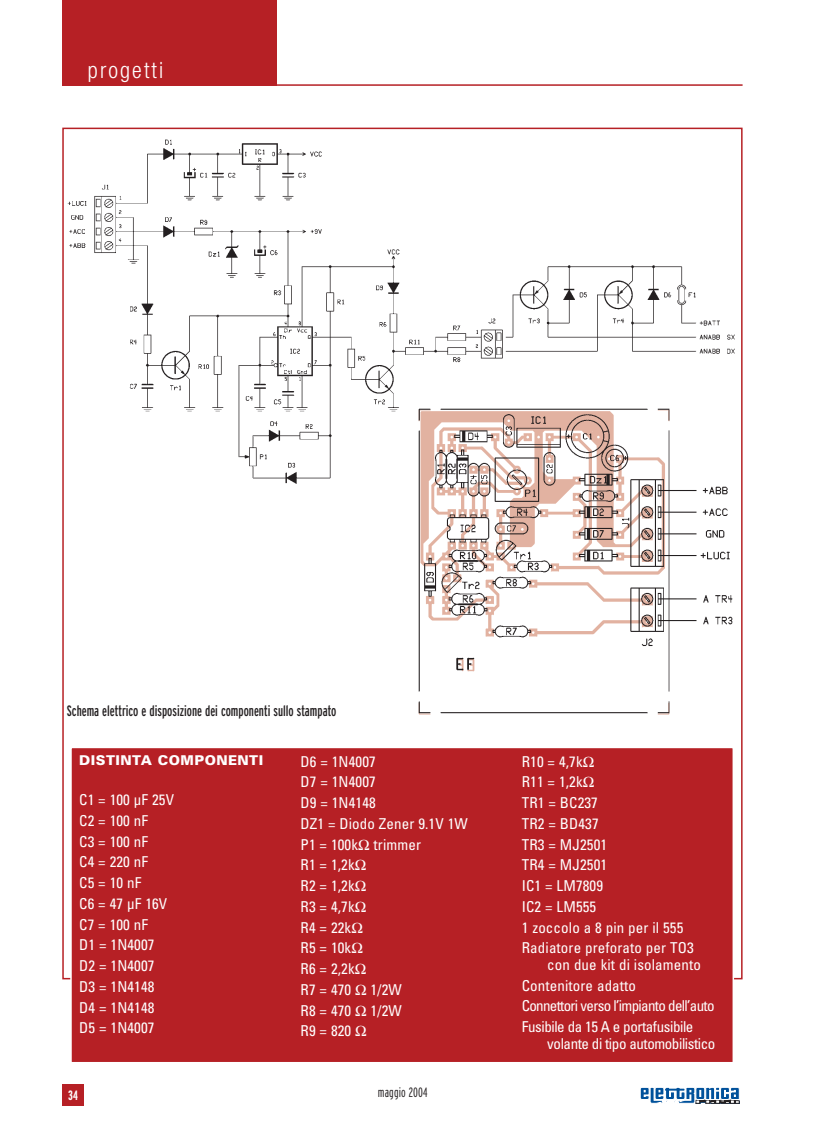
<style>
.page{position:relative;width:828px;height:1127px;background:#fff}
.page>*{position:absolute;margin:0;border:0;box-sizing:border-box;transform-origin:0 0}
.t1{font:300 condensed 22.5px "Helvetica Neue";letter-spacing:.095em;color:#fff}
.t2{font:condensed 15px/20.7px "Univers";letter-spacing:.01em;color:#fff}
.t3{font:condensed 15px/20.7px "Univers";letter-spacing:-.025em;color:#fff}
.t4{font:extra-condensed 15px "Interstate";color:#231f20}
.t5{font:900 13.5px "Univers";letter-spacing:.035em;color:#fff}
.t6{font:300 extra-condensed 13.5px "Interstate";letter-spacing:.01em;color:#231f20}
.t7{font:700 extra-condensed 13.5px "Interstate";color:#fff}
</style>
<div class="page">
<img style="left:67px;top:139px;width:668px;height:345px">
<div style="left:62px;top:0;width:215px;height:85px;background:#b62025"></div>
<hr style="left:62px;top:84px;width:681px;height:2px;background:#b62025">
<div style="left:62px;top:1084px;width:22px;height:21px;background:#b62025"></div>
<div style="left:637px;top:1084px;width:106px;height:21px;background:linear-gradient(to right,#fff,#fff)"></div>
<svg style="left:640px;top:1087px;width:100px;height:16px"></svg>
<div style="left:71px;top:747px;width:662px;height:315px;background:#b62025"></div>
<div style="left:70px;top:746px;width:664px;height:317px;border:2px solid #fff"></div>
<img style="left:415px;top:404px;width:320px;height:311px">
<h1 class="t1" style="left:88px;top:62px;width:77px">progetti</h1>
<p class="t4" style="left:67px;top:704px;width:271px">Schema elettrico e disposizione dei componenti sullo stampato</p>
<p class="t5" style="left:79px;top:755px;width:185px">DISTINTA COMPONENTI</p>
<p class="t2" style="left:79px;top:790px;width:96px">C1 = 100 µF 25V<br>C2 = 100 nF<br>C3 = 100 nF<br>C4 = 220 nF<br>C5 = 10 nF<br>C6 = 47 µF 16V<br>C7 = 100 nF<br>D1 = 1N4007<br>D2 = 1N4007<br>D3 = 1N4148<br>D4 = 1N4148<br>D5 = 1N4007</p>
<p class="t2" style="left:301px;top:752px;width:169px">D6 = 1N4007<br>D7 = 1N4007<br>D9 = 1N4148<br>DZ1 = Diodo Zener 9.1V 1W<br>P1 = 100k trimmer<br>R1 = 1,2k<br>R2 = 1,2k<br>R3 = 4,7k<br>R4 = 22k<br>R5 = 10k<br>R6 = 2,2k<br>R7 = 470</p>
<p class="t2" style="left:371px;top:980px;width:33px">1/2W</p>
<p class="t2" style="left:301px;top:1001px;width:52px">R8 = 470</p>
<p class="t2" style="left:371px;top:1001px;width:33px">1/2W</p>
<p class="t2" style="left:301px;top:1022px;width:52px">R9 = 820</p>
<p class="t7" style="left:68px;top:1090px;width:11px">34</p>
<p class="t6" style="left:378px;top:1087px;width:51px">maggio 2004</p>
<p class="t2" style="left:522px;top:752px;width:173px">R10 = 4,7k<br>R11 = 1,2k<br>TR1 = BC237<br>TR2 = BD437<br>TR3 = MJ2501<br>TR4 = MJ2501<br>IC1 = LM7809<br>IC2 = LM555<br>1 zoccolo a 8 pin per il 555<br>Radiatore preforato per TO3</p>
<p class="t3" style="left:522px;top:955px;width:194px;text-indent:26px">con due kit di isolamento<br>Contenitore adatto<br>Connettori verso l’impianto dell’auto<br>Fusibile da 15 A e portafusibile</p>
<p class="t3" style="left:547px;top:1034px;width:170px">volante di tipo automobilistico</p>
</div>
